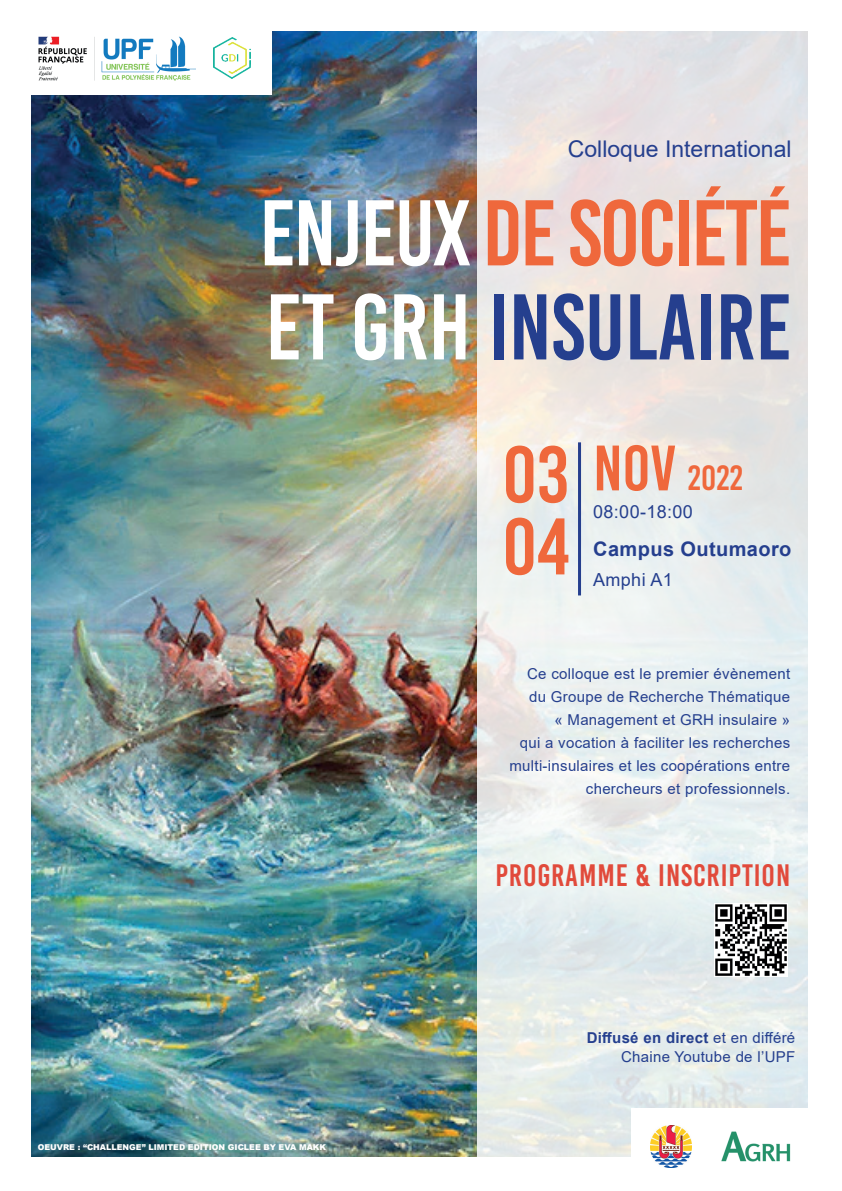
<style>
.page{position:relative;width:842px;height:1191px;background:#fff}
.page>*{position:absolute;margin:0;border:0;box-sizing:border-box;transform-origin:0 0}
.t1{font:93px/94px "Bebas Kai";letter-spacing:-.02em;color:#fff}
.t2{font:80px/72px "Bebas Kai";color:#ef683c}
.t3{font:35px "Bebas Kai";color:#ef683c}
.t4{font:31px "Bebas Kai";letter-spacing:.03em;color:#e14a3b}
.t5{font:23px "Arial";color:#253f8e}
.t6{font:700 20px "Arial";letter-spacing:.02em;color:#253f8e}
.t7{font:18px "Arial";letter-spacing:.02em;color:#253f8e}
.t8{font:15px/23px "Arial";letter-spacing:.02em;color:#253f8e;text-align:right}
.t9{font:900 8px "Arial";color:#fff}
.s1{color:#ef683c}
.s2{color:#253f8e}
.s3{font-size:64px}
.s4{font-weight:700}
</style>
<div class="page">
<img style="left:32px;top:31px;width:446px;height:1125px">
<svg style="left:478px;top:31px;width:330px;height:1125px;background:#e8e9e8"></svg>
<div style="left:26px;top:23px;width:246px;height:72px;background:#fff"></div>
<img style="left:38px;top:36px;width:158px;height:45px">
<img style="left:714px;top:903px;width:73px;height:73px">
<hr style="left:578px;top:442px;width:3px;height:153px;background:#253f8e">
<img style="left:213px;top:37px;width:37px;height:42px">
<div style="left:632px;top:1108px;width:210px;height:83px;background:#fff"></div>
<img style="left:650px;top:1125px;width:42px;height:42px">
<img style="left:721px;top:1131px;width:70px;height:30px">
<h3 class="t5" style="left:568px;top:133px;width:225px">Colloque International</h3>
<h1 class="t1" style="left:259px;top:187px;width:534px">ENJEUX <span class="s1">DE SOCIÉTÉ<br></span>ET GRH <span class="s2">INSULAIRE</span></h1>
<h2 class="t2" style="left:502px;top:439px;width:69px">03<br>04</h2>
<h3 class="t3" style="left:593px;top:459px;width:151px"><span class="s3">NOV</span> 2022</h3>
<p class="t7" style="left:593px;top:499px;width:101px">08:00-18:00</p>
<h3 class="t6" style="left:593px;top:535px;width:200px">Campus Outumaoro</h3>
<p class="t7" style="left:593px;top:567px;width:81px">Amphi A1</p>
<p class="t8" style="left:509px;top:662px;width:282px">Ce colloque est le premier évènement du Groupe de Recherche Thématique<br>« Management et GRH insulaire »<br>qui a vocation à faciliter les recherches multi-insulaires et les coopérations entre chercheurs et professionnels.</p>
<h3 class="t4" style="left:496px;top:858px;width:296px">PROGRAMME &amp; INSCRIPTION</h3>
<p class="t9" style="left:38px;top:1141px;width:290px">OEUVRE : “CHALLENGE” LIMITED EDITION GICLEE BY EVA MAKK</p>
<p class="t8" style="left:587px;top:1028px;width:210px;line-height:19px"><span class="s4">Diffusé en direct</span> et en différé<br>Chaine Youtube de l’UPF</p>
</div>
